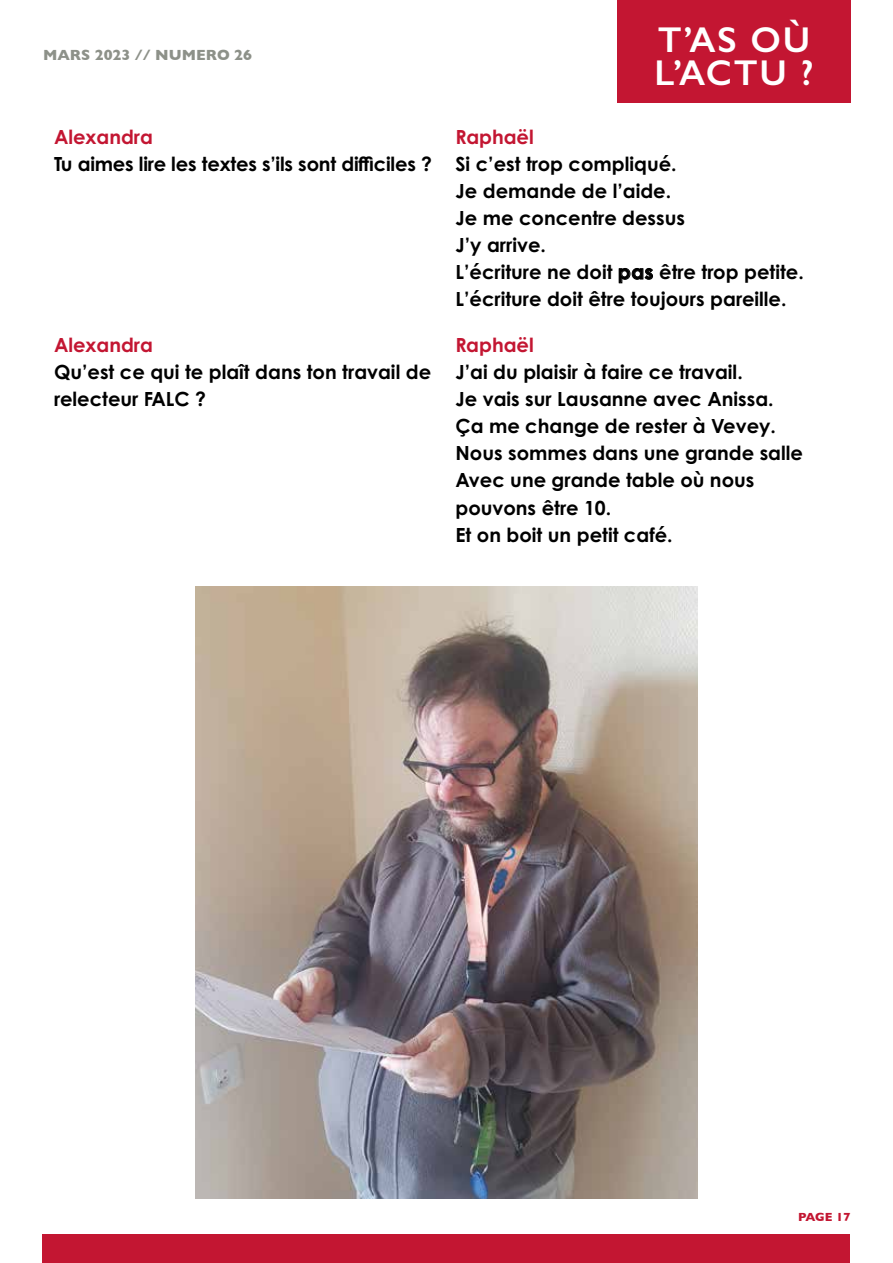
<style>
.page{position:relative;width:893px;height:1263px;background:#fff}
.page>*{position:absolute;margin:0;border:0;box-sizing:border-box;transform-origin:0 0}
.t1{font:600 36px/33px "Gill Sans";letter-spacing:.05em;color:#fff}
.t2{font:700 19.5px/27px "Century Gothic Pro";color:#000}
.t3{font:700 19.5px "Century Gothic Pro";color:#c31632}
.t4{font:700 15px "Gill Sans";color:#8d9189}
.t5{font:700 12px "Gill Sans";letter-spacing:-.005em;color:#c31632}
</style>
<div class="page">
<div style="left:43px;top:1234px;width:807px;height:29px;background:#c31632"></div>
<img style="left:196px;top:587px;width:501px;height:611px">
<div style="left:617px;top:0;width:234px;height:103px;background:#c31632"></div>
<p class="t4" style="left:43px;top:43px;width:211px">MARS 2023 // NUMERO 26</p>
<p class="t3" style="left:54px;top:125px;width:101px">Alexandra</p>
<p class="t2" style="left:54px;top:150px;width:379px">Tu aimes lire les textes s’ils sont difficiles ?</p>
<p class="t3" style="left:54px;top:333px;width:101px">Alexandra</p>
<p class="t2" style="left:54px;top:358px;width:379px">Qu’est ce qui te plaît dans ton travail de relecteur FALC ?</p>
<h1 class="t1" style="left:654px;top:23px;width:160px">T’AS OÙ<br>L’ACTU ?</h1>
<p class="t3" style="left:455px;top:125px;width:80px">Raphaël</p>
<p class="t2" style="left:455px;top:150px;width:350px">Si c’est trop compliqué.<br>Je demande de l’aide.<br>Je me concentre dessus<br>J’y arrive.<br>L’écriture ne doit pas être trop petite.<br>L’écriture doit être toujours pareille.</p>
<p class="t3" style="left:455px;top:333px;width:80px">Raphaël</p>
<p class="t2" style="left:455px;top:358px;width:349px">J’ai du plaisir à faire ce travail.<br>Je vais sur Lausanne avec Anissa.<br>Ça me change de rester à Vevey.<br>Nous sommes dans une grande salle<br>Avec une grande table où nous pouvons être 10.<br>Et on boit un petit café.</p>
<p class="t5" style="left:798px;top:1208px;width:54px">PAGE 17</p>
</div>
